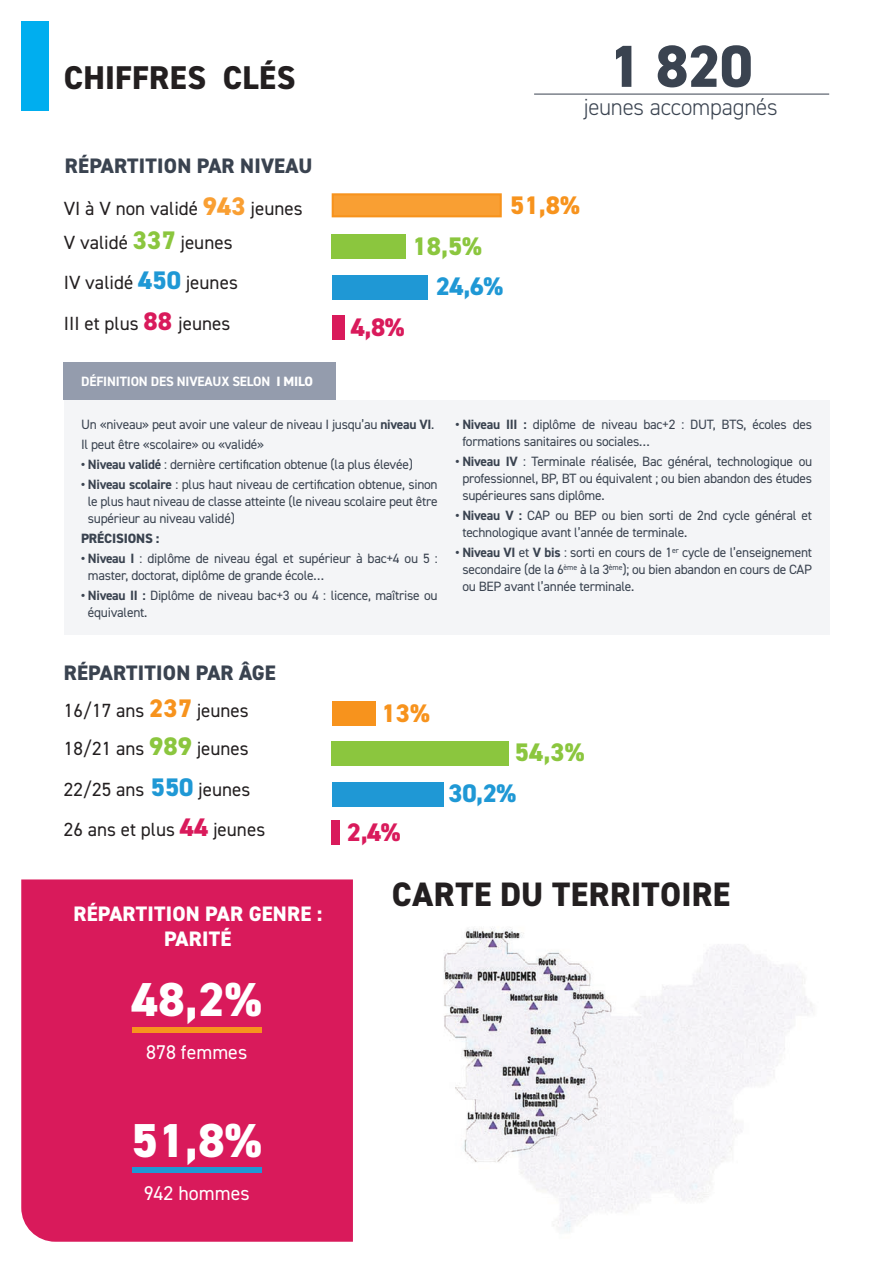
<style>
.page{position:relative;width:893px;height:1263px;background:#fff}
.page>*{position:absolute;margin:0;border:0;box-sizing:border-box;transform-origin:0 0}
.t1{font:800 59.4px "DIN2014";color:#3a4350}
.t2{font:800 47.7px "DIN2014";color:#fff}
.t3{font:800 33.9px "DIN2014";letter-spacing:.015em;color:#231f20}
.t4{font:800 33px "DIN2014";letter-spacing:.01em;color:#231f20}
.t5{font:800 25.5px "DIN2014";color:#8bc63e}
.t6{font:800 25.5px "DIN2014";color:#1f98d5}
.t7{font:800 25.5px "DIN2014";color:#f7931d}
.t8{font:800 25.5px "DIN2014";color:#d91a5b}
.t9{font:300 23.4px "DIN2014";letter-spacing:-.01em;color:#3a4350}
.t10{font:800 21px "DIN2014";letter-spacing:.01em;color:#3a4350}
.t11{font:800 21px/25.2px "DIN2014";letter-spacing:.01em;color:#fff;text-align:center}
.t12{font:19.95px "DIN2014";color:#fff}
.t13{font:19.05px/40.5px "DIN2014";color:#231f20}
.t14{font:13.5px/17px "DIN2014";letter-spacing:-.02em;color:#3a4350}
.t15{font:700 13.5px "DIN2014";letter-spacing:-.01em;color:#fff}
.t16{font:800 13.5px "DIN2014";letter-spacing:-.01em;color:#3a4350}
.s1{font-weight:800;font-size:25.5px;color:#f99f33}
.s2{font-weight:800;font-size:25.5px;color:#8bc63e}
.s3{font-weight:800;font-size:25.5px;color:#1f98d5}
.s4{font-weight:800;font-size:25.5px;color:#d91a5b}
.s5{font-weight:800}
.s6{font-weight:700}
.s7{font-weight:800;font-size:25.5px;color:#f7931d}
</style>
<div class="page">
<div style="left:21px;top:879px;width:332px;height:363px;background:#d91a5b"></div>
<div style="left:332px;top:702px;width:44px;height:24px;background:#f7931d"></div>
<div style="left:332px;top:742px;width:177px;height:24px;background:#8bc63e"></div>
<div style="left:332px;top:782px;width:112px;height:24px;background:#1f98d5"></div>
<div style="left:332px;top:820px;width:8px;height:24px;background:#d91a5b"></div>
<div style="left:332px;top:193px;width:170px;height:24px;background:#f99f33;border:2px solid #f7931d"></div>
<div style="left:332px;top:235px;width:74px;height:24px;background:#8bc63e"></div>
<div style="left:332px;top:275px;width:95px;height:24px;background:#1f98d5"></div>
<div style="left:332px;top:315px;width:12px;height:24px;background:#d91a5b"></div>
<div style="left:132px;top:1027px;width:129px;height:5px;background:#f7931d"></div>
<div style="left:132px;top:1167px;width:129px;height:6px;background:#1f98d5"></div>
<div style="left:21px;top:21px;width:28px;height:90px;background:#00aeef"></div>
<div style="left:64px;top:400px;width:765px;height:234px;background:#f4f5f7"></div>
<div style="left:64px;top:362px;width:272px;height:38px;background:#949cad"></div>
<hr style="left:534px;top:94px;width:295px;height:1px;background:#3a4350">
<img style="left:443px;top:927px;width:370px;height:306px">
<h3 class="t4" style="left:64px;top:56px;width:233px">CHIFFRES CLÉS</h3>
<h3 class="t10" style="left:65px;top:151px;width:249px">RÉPARTITION PAR NIVEAU</h3>
<h3 class="t13" style="left:64px;top:192px;width:240px;line-height:33.3px">VI à V non validé <span class="s1">943</span> jeunes<br>V validé <span class="s2">337</span> jeunes</h3>
<h3 class="t13" style="left:64px;top:262px;width:176px">IV validé <span class="s3">450</span> jeunes<br>III et plus <span class="s4">88</span> jeunes</h3>
<p class="t15" style="left:81px;top:373px;width:234px">DÉFINITION DES NIVEAUX SELON <span class="s5">I MILO</span></p>
<h1 class="t1" style="left:609px;top:27px;width:145px">1 820</h1>
<h3 class="t9" style="left:583px;top:93px;width:196px">jeunes accompagnés</h3>
<h3 class="t8" style="left:351px;top:310px;width:55px">4,8%</h3>
<h3 class="t5" style="left:412px;top:229px;width:71px">18,5%</h3>
<h3 class="t6" style="left:436px;top:269px;width:69px">24,6%</h3>
<h3 class="t7" style="left:510px;top:188px;width:71px">51,8%</h3>
<p class="t14" style="left:81px;top:414px;width:355px;line-height:20px">Un «niveau» peut avoir une valeur de niveau I jusqu’au <span class="s6">niveau VI</span>.<br>Il peut être «scolaire» ou «validé»</p>
<p class="t14" style="left:81px;top:456px;width:334px"><span class="s6">• Niveau validé</span> : dernière certification obtenue (la plus élevée)</p>
<p class="t14" style="left:88px;top:476px;width:351px;text-align:justify;text-indent:-7px"><span class="s6">• Niveau scolaire</span> : plus haut niveau de certification obtenue, sinon le plus haut niveau de classe atteinte (le niveau scolaire peut être supérieur au niveau validé)</p>
<p class="t16" style="left:81px;top:530px;width:80px">PRÉCISIONS :</p>
<p class="t14" style="left:88px;top:550px;width:351px;text-indent:-7px"><span class="s6">• Niveau I</span> : diplôme de niveau égal et supérieur à bac+4 ou 5 : master, doctorat, diplôme de grande école…</p>
<p class="t14" style="left:88px;top:587px;width:351px;text-indent:-7px"><span class="s6">• Niveau II :</span> Diplôme de niveau bac+3 ou 4 : licence, maîtrise ou équivalent.</p>
<p class="t14" style="left:462px;top:416px;width:351px;text-indent:-7px"><span class="s6">• Niveau III :</span> diplôme de niveau bac+2 : DUT, BTS, écoles des formations sanitaires ou sociales…</p>
<p class="t14" style="left:462px;top:453px;width:351px;text-align:justify;text-indent:-7px"><span class="s6">• Niveau IV</span> : Terminale réalisée, Bac général, technologique ou professionnel, BP, BT ou équivalent ; ou bien abandon des études supérieures sans diplôme.</p>
<p class="t14" style="left:462px;top:507px;width:351px;text-indent:-7px"><span class="s6">• Niveau V :</span> CAP ou BEP ou bien sorti de 2nd cycle général et technologique avant l’année de terminale.</p>
<p class="t14" style="left:462px;top:544px;width:351px;text-align:justify;text-indent:-7px"><span class="s6">• Niveau VI</span> et <span class="s6">V bis</span> : sorti en cours de 1<sup>er</sup> cycle de l’enseignement secondaire (de la 6<sup>ème</sup> à la 3<sup>ème</sup>); ou bien abandon en cours de CAP ou BEP avant l’année terminale.</p>
<h3 class="t10" style="left:64px;top:658px;width:213px">RÉPARTITION PAR ÂGE</h3>
<h3 class="t13" style="left:64px;top:691px;width:187px;line-height:38.1px">16/17 ans <span class="s7">237</span> jeunes<br>18/21 ans <span class="s2">989</span> jeunes</h3>
<h3 class="t13" style="left:64px;top:769px;width:203px">22/25 ans <span class="s3">550</span> jeunes<br>26 ans et plus <span class="s4">44</span> jeunes</h3>
<h3 class="t7" style="left:382px;top:696px;width:50px">13%</h3>
<h3 class="t8" style="left:347px;top:815px;width:55px">2,4%</h3>
<h3 class="t5" style="left:515px;top:736px;width:71px">54,3%</h3>
<h3 class="t6" style="left:449px;top:776px;width:69px">30,2%</h3>
<h3 class="t11" style="left:73px;top:901px;width:250px">RÉPARTITION PAR GENRE :<br>PARITÉ</h3>
<h2 class="t2" style="left:131px;top:967px;width:132px">48,2%</h2>
<h3 class="t12" style="left:146px;top:1039px;width:103px">878 femmes</h3>
<h2 class="t2" style="left:131px;top:1108px;width:132px">51,8%</h2>
<h3 class="t12" style="left:144px;top:1180px;width:108px">942 hommes</h3>
<h3 class="t3" style="left:392px;top:872px;width:340px">CARTE DU TERRITOIRE</h3>
</div>
